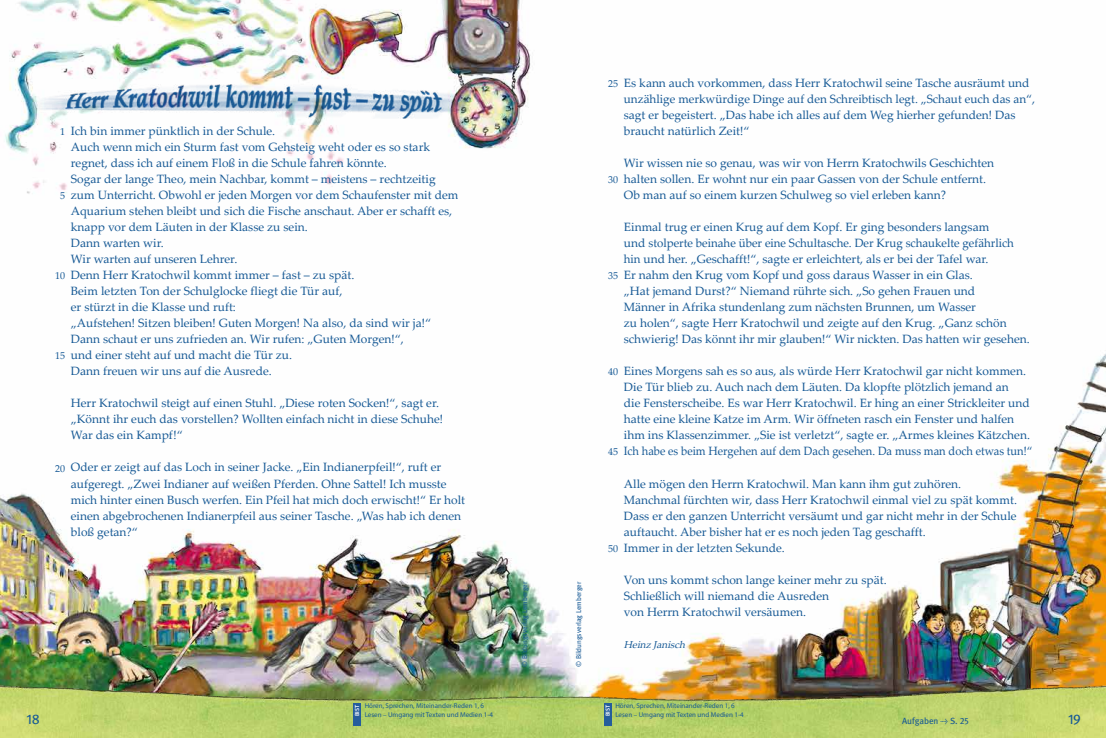
<style>
.page{position:relative;width:1106px;height:738px;background:#fff}
.page>*{position:absolute;margin:0;border:0;box-sizing:border-box;transform-origin:0 0}
.t1{font:14px "Meta Book Expert";color:#165995}
.t2{font:12px/16px "Palatino Linotype";color:#165995}
.t3{font:10px "Palatino Linotype";color:#165995}
.t4{font:italic 10px "Palatino Linotype";color:#165995}
.t5{font:9px "Meta";color:#165995}
.t6{font:7px "Myriad Pro";color:#165995}
.t7{font:7px "Meta";letter-spacing:-.005em;color:#165995}
.t8{font:600 6px "Myriad Pro";color:#fff}
.s1{font-family:"Meta Book Expert"}
</style>
<div class="page">
<img style="left:0;top:0;width:1106px;height:685px">
<img style="left:24px;top:61px;width:455px;height:90px">
<img style="left:0;top:685px;width:1106px;height:52px">
<div style="left:604px;top:702px;width:7px;height:23px;background:#255d9c"></div>
<div style="left:353px;top:702px;width:7px;height:23px;background:#255d9c"></div>
<p class="t2" style="left:71px;top:122px;width:389px">Ich bin immer pünktlich in der Schule.<br>Auch wenn mich ein Sturm fast vom Gehsteig weht oder es so stark regnet, dass ich auf einem Floß in die Schule fahren könnte.<br>Sogar der lange Theo, mein Nachbar, kommt – meistens – rechtzeitig zum Unterricht. Obwohl er jeden Morgen vor dem Schaufenster mit dem Aquarium stehen bleibt und sich die Fische anschaut. Aber er schafft es, knapp vor dem Läuten in der Klasse zu sein.<br>Dann warten wir.<br>Wir warten auf unseren Lehrer.<br>Denn Herr Kratochwil kommt immer – fast – zu spät.<br>Beim letzten Ton der Schulglocke fliegt die Tür auf,<br>er stürzt in die Klasse und ruft:<br>„Aufstehen! Sitzen bleiben! Guten Morgen! Na also, da sind wir ja!“ Dann schaut er uns zufrieden an. Wir rufen: „Guten Morgen!“,<br>und einer steht auf und macht die Tür zu.<br>Dann freuen wir uns auf die Ausrede.</p>
<p class="t2" style="left:71px;top:394px;width:374px">Herr Kratochwil steigt auf einen Stuhl. „Diese roten Socken!“, sagt er. „Könnt ihr euch das vorstellen? Wollten einfach nicht in diese Schuhe!<br>War das ein Kampf!“</p>
<p class="t2" style="left:71px;top:458px;width:396px">Oder er zeigt auf das Loch in seiner Jacke. „Ein Indianerpfeil!“, ruft er aufgeregt. „Zwei Indianer auf weißen Pferden. Ohne Sattel! Ich musste mich hinter einen Busch werfen. Ein Pfeil hat mich doch erwischt!“ Er holt einen abgebrochenen Indianerpfeil aus seiner Tasche. „Was hab ich denen bloß getan?“</p>
<p class="t3" style="left:60px;top:124px;width:6px">1</p>
<p class="t3" style="left:60px;top:188px;width:6px">5</p>
<p class="t3" style="left:55px;top:268px;width:11px">10</p>
<p class="t3" style="left:55px;top:348px;width:11px">15</p>
<p class="t3" style="left:55px;top:460px;width:11px">20</p>
<p class="t7" style="left:521px;top:666px;width:87px;rotate:-90deg">© Bildungsverlag Lemberger</p>
<p class="t7" style="left:574px;top:666px;width:87px;rotate:-90deg">© Bildungsverlag Lemberger</p>
<p class="t2" style="left:624px;top:74px;width:413px">Es kann auch vorkommen, dass Herr Kratochwil seine Tasche ausräumt und unzählige merkwürdige Dinge auf den Schreibtisch legt. „Schaut euch das an“, sagt er begeistert. „Das habe ich alles auf dem Weg hierher gefunden! Das braucht natürlich Zeit!“</p>
<p class="t2" style="left:624px;top:154px;width:372px">Wir wissen nie so genau, was wir von Herrn Kratochwils Geschichten halten sollen. Er wohnt nur ein paar Gassen von der Schule entfernt.<br>Ob man auf so einem kurzen Schulweg so viel erleben kann?</p>
<p class="t2" style="left:624px;top:218px;width:407px">Einmal trug er einen Krug auf dem Kopf. Er ging besonders langsam<br>und stolperte beinahe über eine Schultasche. Der Krug schaukelte gefährlich hin und her. „Geschafft!“, sagte er erleichtert, als er bei der Tafel war.<br>Er nahm den Krug vom Kopf und goss daraus Wasser in ein Glas.<br>„Hat jemand Durst?“ Niemand rührte sich. „So gehen Frauen und<br>Männer in Afrika stundenlang zum nächsten Brunnen, um Wasser<br>zu holen“, sagte Herr Kratochwil und zeigte auf den Krug. „Ganz schön schwierig! Das könnt ihr mir glauben!“ Wir nickten. Das hatten wir gesehen.</p>
<p class="t2" style="left:624px;top:362px;width:410px">Eines Morgens sah es so aus, als würde Herr Kratochwil gar nicht kommen.<br>Die Tür blieb zu. Auch nach dem Läuten. Da klopfte plötzlich jemand an<br>die Fensterscheibe. Es war Herr Kratochwil. Er hing an einer Strickleiter und hatte eine kleine Katze im Arm. Wir öffneten rasch ein Fenster und halfen ihm ins Klassenzimmer. „Sie ist verletzt“, sagte er. „Armes kleines Kätzchen.<br>Ich habe es beim Hergehen auf dem Dach gesehen. Da muss man doch etwas tun!“</p>
<p class="t2" style="left:624px;top:474px;width:394px">Alle mögen den Herrn Kratochwil. Man kann ihm gut zuhören.<br>Manchmal fürchten wir, dass Herr Kratochwil einmal viel zu spät kommt.<br>Dass er den ganzen Unterricht versäumt und gar nicht mehr in der Schule auftaucht. Aber bisher hat er es noch jeden Tag geschafft.<br>Immer in der letzten Sekunde.</p>
<p class="t2" style="left:624px;top:570px;width:264px">Von uns kommt schon lange keiner mehr zu spät.<br>Schließlich will niemand die Ausreden<br>von Herrn Kratochwil versäumen.</p>
<p class="t4" style="left:624px;top:636px;width:65px">HeinzJanisch</p>
<p class="t3" style="left:608px;top:76px;width:11px">25</p>
<p class="t3" style="left:608px;top:172px;width:11px">30</p>
<p class="t3" style="left:608px;top:268px;width:11px">35</p>
<p class="t3" style="left:608px;top:364px;width:11px">40</p>
<p class="t3" style="left:608px;top:444px;width:11px">45</p>
<p class="t3" style="left:608px;top:540px;width:11px">50</p>
<p class="t6" style="left:365px;top:701px;width:121px">Hören, Sprechen, Miteinander-Reden 1, 6</p>
<p class="t6" style="left:615px;top:701px;width:121px">Hören, Sprechen, Miteinander-Reden 1, 6</p>
<p class="t8" style="left:353px;top:715px;width:13px;rotate:-90deg">BIST</p>
<p class="t6" style="left:365px;top:709px;width:130px">Lesen – Umgang mit Texten und Medien 1-4</p>
<p class="t8" style="left:604px;top:715px;width:13px;rotate:-90deg">BIST</p>
<p class="t6" style="left:615px;top:709px;width:130px">Lesen – Umgang mit Texten und Medien 1-4</p>
<p class="t1" style="left:26px;top:710px;width:15px">18</p>
<p class="t5" style="left:902px;top:714px;width:68px">Aufgaben <span class="s1">t</span> S. <span class="s1">25</span></p>
<p class="t1" style="left:1068px;top:710px;width:15px">19</p>
</div>
